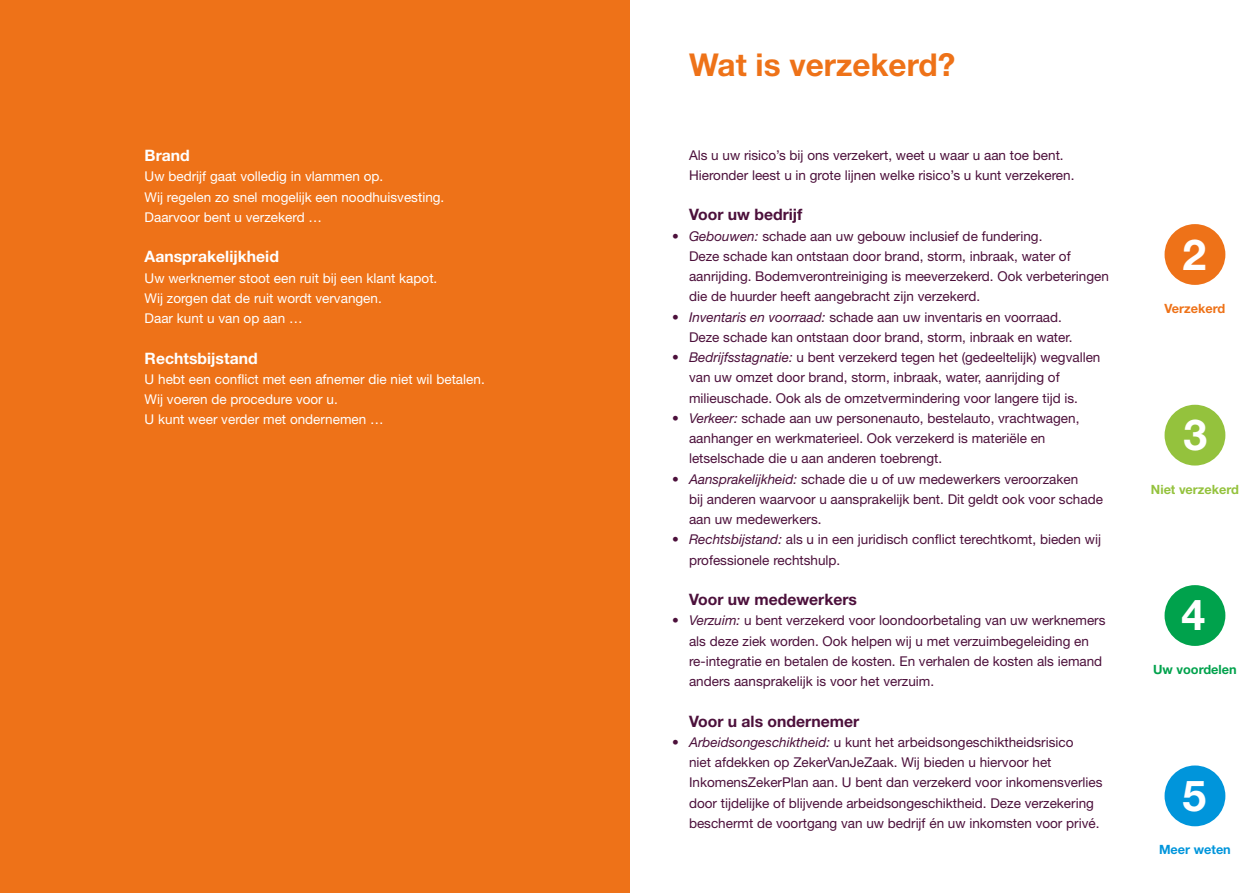
<style>
.page{position:relative;width:1259px;height:893px;background:#fff}
.page>*{position:absolute;margin:0;border:0;box-sizing:border-box;transform-origin:0 0}
.t1{font:700 42.75px "Helvetica Neue";color:#fff}
.t2{font:700 31.5px "Helvetica Neue";color:#ee7218}
.t3{font:700 15.75px "Helvetica Neue";color:#4c103b}
.t4{font:700 15.75px "Helvetica Neue";color:#fff}
.t5{font:13.5px/20.2px "Helvetica Neue";color:#4c103b}
.t6{font:13.5px/20.2px "Helvetica Neue";color:#fff}
.t7{font:700 12.75px "Helvetica Neue";color:#94c23d}
.t8{font:700 12.75px "Helvetica Neue";color:#00a24c}
.t9{font:700 12.75px "Helvetica Neue";color:#ee7218}
.t10{font:700 12.75px "Helvetica Neue";color:#0095db}
.s1{font-style:italic}
</style>
<div class="page">
<div style="left:0;top:0;width:629px;height:893px;background:#ee7218"></div>
<div style="left:1164px;top:224px;width:61px;height:61px;background:#ee7218;border-radius:50%"></div>
<div style="left:1164px;top:405px;width:61px;height:61px;background:#94c23d;border-radius:50%"></div>
<div style="left:1164px;top:585px;width:61px;height:61px;background:#00a24c;border-radius:50%"></div>
<div style="left:1164px;top:765px;width:61px;height:61px;background:#0095db;border-radius:50%"></div>
<p class="t4" style="left:145px;top:146px;width:47px">Brand</p>
<p class="t6" style="left:145px;top:166px;width:301px">Uw bedrijf gaat volledig in vlammen op.<br>Wij regelen zo snel mogelijk een noodhuisvesting.<br>Daarvoor bent u verzekerd …</p>
<p class="t4" style="left:145px;top:247px;width:136px">Aansprakelijkheid</p>
<p class="t6" style="left:145px;top:268px;width:294px">Uw werknemer stoot een ruit bij een klant kapot.<br>Wij zorgen dat de ruit wordt vervangen.<br>Daar kunt u van op aan …</p>
<p class="t4" style="left:145px;top:348px;width:115px">Rechtsbijstand</p>
<p class="t6" style="left:145px;top:369px;width:342px">U hebt een conflict met een afnemer die niet wil betalen.<br>Wij voeren de procedure voor u.<br>U kunt weer verder met ondernemen …</p>
<h2 class="t2" style="left:689px;top:45px;width:268px">Wat is verzekerd?</h2>
<p class="t5" style="left:689px;top:144px;width:387px">Als u uw risico’s bij ons verzekert, weet u waar u aan toe bent.<br>Hieronder leest u in grote lijnen welke risico’s u kunt verzekeren.</p>
<p class="t3" style="left:689px;top:205px;width:115px">Voor uw bedrijf</p>
<p class="t5" style="left:689px;top:225px;width:421px;text-indent:-17px">• <span class="s1">Gebouwen:</span> schade aan uw gebouw inclusief de fundering.<br>Deze schade kan ontstaan door brand, storm, inbraak, water of aanrijding. Bodemverontreiniging is meeverzekerd. Ook verbeteringen die de huurder heeft aangebracht zijn verzekerd.</p>
<p class="t5" style="left:689px;top:306px;width:385px;text-indent:-17px">• <span class="s1">Inventaris en voorraad:</span> schade aan uw inventaris en voorraad.<br>Deze schade kan ontstaan door brand, storm, inbraak en water.</p>
<p class="t5" style="left:689px;top:347px;width:413px;text-indent:-17px">• <span class="s1">Bedrijfsstagnatie:</span> u bent verzekerd tegen het (gedeeltelijk) wegvallen van uw omzet door brand, storm, inbraak, water, aanrijding of milieuschade. Ook als de omzetvermindering voor langere tijd is.</p>
<p class="t5" style="left:689px;top:408px;width:392px;text-indent:-17px">• <span class="s1">Verkeer:</span> schade aan uw personenauto, bestelauto, vrachtwagen, aanhanger en werkmaterieel. Ook verzekerd is materiële en letselschade die u aan anderen toebrengt.</p>
<p class="t5" style="left:689px;top:468px;width:415px;text-indent:-17px">• <span class="s1">Aansprakelijkheid:</span> schade die u of uw medewerkers veroorzaken<br>bij anderen waarvoor u aansprakelijk bent. Dit geldt ook voor schade aan uw medewerkers.</p>
<p class="t5" style="left:689px;top:529px;width:413px;text-indent:-17px">• <span class="s1">Rechtsbijstand:</span> als u in een juridisch conflict terechtkomt, bieden wij professionele rechtshulp.</p>
<p class="t3" style="left:689px;top:590px;width:169px">Voor uw medewerkers</p>
<p class="t5" style="left:689px;top:610px;width:418px;text-indent:-17px">• <span class="s1">Verzuim:</span> u bent verzekerd voor loondoorbetaling van uw werknemers als deze ziek worden. Ook helpen wij u met verzuimbegeleiding en re-integratie en betalen de kosten. En verhalen de kosten als iemand anders aansprakelijk is voor het verzuim.</p>
<p class="t3" style="left:689px;top:711px;width:172px">Voor u als ondernemer</p>
<p class="t5" style="left:689px;top:732px;width:415px;text-indent:-17px">• <span class="s1">Arbeidsongeschiktheid:</span> u kunt het arbeidsongeschiktheidsrisico<br>niet afdekken op ZekerVanJeZaak. Wij bieden u hiervoor het InkomensZekerPlan aan. U bent dan verzekerd voor inkomensverlies door tijdelijke of blijvende arbeidsongeschiktheid. Deze verzekering beschermt de voortgang van uw bedrijf én uw inkomsten voor privé.</p>
<h1 class="t1" style="left:1182px;top:228px;width:25px">2</h1>
<p class="t9" style="left:1164px;top:300px;width:62px">Verzekerd</p>
<h1 class="t1" style="left:1183px;top:408px;width:25px">3</h1>
<p class="t7" style="left:1151px;top:481px;width:90px">Niet verzekerd</p>
<h1 class="t1" style="left:1181px;top:589px;width:25px">4</h1>
<p class="t8" style="left:1153px;top:662px;width:85px">Uw voordelen</p>
<h1 class="t1" style="left:1182px;top:769px;width:25px">5</h1>
<p class="t10" style="left:1159px;top:842px;width:73px">Meer weten</p>
</div>
